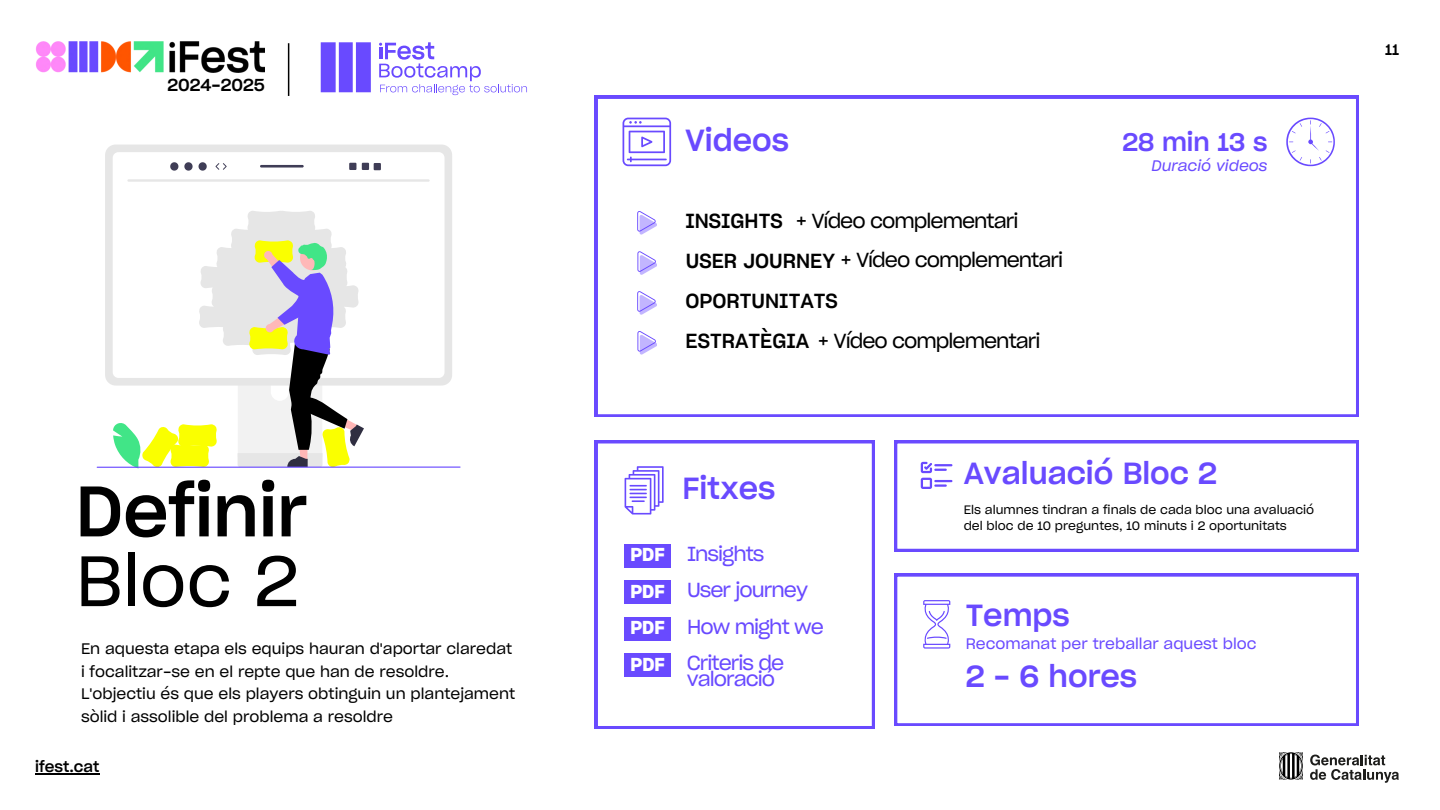
<style>
.page{position:relative;width:1440px;height:810px;background:#fff}
.page>*{position:absolute;margin:0;border:0;box-sizing:border-box;transform-origin:0 0}
.t1{font:70px/69.8px "Sharp Grotesk Medium 20";color:#000}
.t2{font:30px "Sharp Grotesk Medium 20";color:#694aff}
.t3{font:25px "Sharp Grotesk Medium 20";color:#694aff}
.t4{font:20px "Sharp Grotesk Book 20";letter-spacing:-.05em;color:#000}
.t5{font:20px/15.8px "Sharp Grotesk Book 20";letter-spacing:-.05em;color:#694aff}
.t6{font:20px "Sharp Grotesk Medium 20";color:#000}
.t7{font:18.3px "Sharp Grotesk Semi Bold 20";color:#fff}
.t8{font:17px "Sharp Grotesk Medium 20";color:#000}
.t9{font:15px/22.5px "Sharp Grotesk Book 20";color:#000}
.t10{font:15px "Sharp Grotesk Book 20";color:#694aff}
.t11{font:15px "Sharp Grotesk Book Italic 20";color:#694aff}
.t12{font:15px "Sharp Grotesk Medium 20";color:#000}
.t13{font:12px/16.5px "Sharp Grotesk Book 20";color:#000}
.s1{font-family:"Sharp Grotesk Book 20"}
.s2{font-family:"Sharp Grotesk Medium 20"}
</style>
<div class="page">
<svg style="left:379px;top:42px;width:148px;height:53px"></svg>
<svg style="left:321px;top:42px;width:50px;height:50px;background:#7d62ff"></svg>
<img style="left:35px;top:42px;width:230px;height:30px">
<hr style="left:288px;top:43px;width:1px;height:53px;background:#000">
<svg style="left:595px;top:96px;width:764px;height:321px"></svg>
<svg style="left:595px;top:440px;width:280px;height:289px"></svg>
<svg style="left:894px;top:574px;width:465px;height:152px"></svg>
<div style="left:624px;top:544px;width:47px;height:24px;background:#694aff"></div>
<div style="left:624px;top:580px;width:47px;height:24px;background:#694aff"></div>
<div style="left:624px;top:617px;width:47px;height:24px;background:#694aff"></div>
<div style="left:625px;top:653px;width:46px;height:24px;background:#694aff"></div>
<svg style="left:623px;top:118px;width:48px;height:48px"></svg>
<svg style="left:625px;top:466px;width:39px;height:49px"></svg>
<svg style="left:1286px;top:118px;width:49px;height:48px"></svg>
<svg style="left:637px;top:211px;width:20px;height:24px"></svg>
<svg style="left:637px;top:251px;width:20px;height:24px"></svg>
<svg style="left:637px;top:291px;width:20px;height:24px"></svg>
<svg style="left:637px;top:331px;width:20px;height:24px"></svg>
<svg style="left:921px;top:600px;width:32px;height:49px"></svg>
<svg style="left:894px;top:440px;width:465px;height:111px"></svg>
<svg style="left:921px;top:462px;width:31px;height:27px"></svg>
<div style="left:105px;top:145px;width:347px;height:241px;background:#e6e6e6;border-radius:11px"></div>
<svg style="left:113px;top:152px;width:332px;height:226px;background:#fcfcfc"></svg>
<hr style="left:127px;top:179px;width:303px;height:3px;background:#e6e6e6">
<svg style="left:238px;top:240px;width:126px;height:227px"></svg>
<svg style="left:113px;top:423px;width:104px;height:46px"></svg>
<hr style="left:97px;top:467px;width:364px;height:1px;background:#694aff">
<svg style="left:170px;top:162px;width:8px;height:9px"></svg>
<svg style="left:184px;top:162px;width:9px;height:9px"></svg>
<svg style="left:199px;top:162px;width:8px;height:9px"></svg>
<svg style="left:215px;top:163px;width:12px;height:7px"></svg>
<div style="left:362px;top:163px;width:7px;height:7px;background:#3f3d56"></div>
<div style="left:349px;top:163px;width:7px;height:7px;background:#3f3d56"></div>
<div style="left:374px;top:163px;width:7px;height:7px;background:#3f3d56"></div>
<hr style="left:260px;top:165px;width:44px;height:3px;background:#3f3d56">
<hr style="left:35px;top:773px;width:64px;height:1px;background:#000">
<svg style="left:1279px;top:752px;width:24px;height:28px"></svg>
<svg style="left:1310px;top:755px;width:89px;height:28px"></svg>
<h6 class="t8" style="left:168px;top:77px;width:99px">2024-2025</h6>
<h5 class="t1" style="left:76px;top:480px;width:233px">Definir<br><span class="s1">Bloc 2</span></h5>
<p class="t9" style="left:81px;top:638px;width:436px">En aquesta etapa els equips hauran d'aportar claredat i focalitzar-se en el repte que han de resoldre.<br>L'objectiu és que els players obtinguin un plantejament sòlid i assolible del problema a resoldre</p>
<h5 class="t12" style="left:35px;top:760px;width:66px">ifest.cat</h5>
<p class="t2" style="left:685px;top:127px;width:105px">Videos</p>
<h4 class="t4" style="left:796px;top:212px;width:224px">+ Vídeo complementari</h4>
<p class="t6" style="left:685px;top:212px;width:99px">INSIGHTS</p>
<h2 class="t4" style="left:686px;top:251px;width:379px"><span class="s2">USER JOURNEY</span> + Vídeo complementari</h2>
<h5 class="t6" style="left:685px;top:292px;width:154px">OPORTUNITATS</h5>
<h4 class="t4" style="left:686px;top:332px;width:356px"><span class="s2">ESTRATÈGIA</span> + Vídeo complementari</h4>
<h5 class="t3" style="left:1122px;top:131px;width:147px">28 min 13 s</h5>
<h4 class="t11" style="left:1151px;top:159px;width:118px">Duració videos</h4>
<p class="t7" style="left:630px;top:546px;width:36px">PDF</p>
<p class="t7" style="left:630px;top:583px;width:36px">PDF</p>
<h1 class="t7" style="left:630px;top:620px;width:36px">PDF</h1>
<p class="t7" style="left:631px;top:656px;width:36px">PDF</p>
<p class="t2" style="left:682px;top:475px;width:95px">Fitxes</p>
<p class="t5" style="left:687px;top:547px;width:79px">Insights</p>
<h4 class="t5" style="left:687px;top:583px;width:123px">User journey</h4>
<p class="t5" style="left:687px;top:620px;width:139px">How might we</p>
<h4 class="t5" style="left:687px;top:656px;width:99px">Criteris de valoració</h4>
<h4 class="t2" style="left:964px;top:460px;width:255px">Avaluació Bloc 2</h4>
<h4 class="t13" style="left:964px;top:502px;width:352px">Els alumnes tindran a finals de cada bloc una avaluació del bloc de 10 preguntes, 10 minuts i 2 oportunitats</h4>
<h2 class="t2" style="left:966px;top:602px;width:106px">Temps</h2>
<h4 class="t10" style="left:966px;top:637px;width:292px">Recomanat per treballar aquest bloc</h4>
<h5 class="t2" style="left:966px;top:663px;width:173px">2 - 6 hores</h5>
<h3 class="t12" style="left:1385px;top:43px;width:15px">11</h3>
</div>
